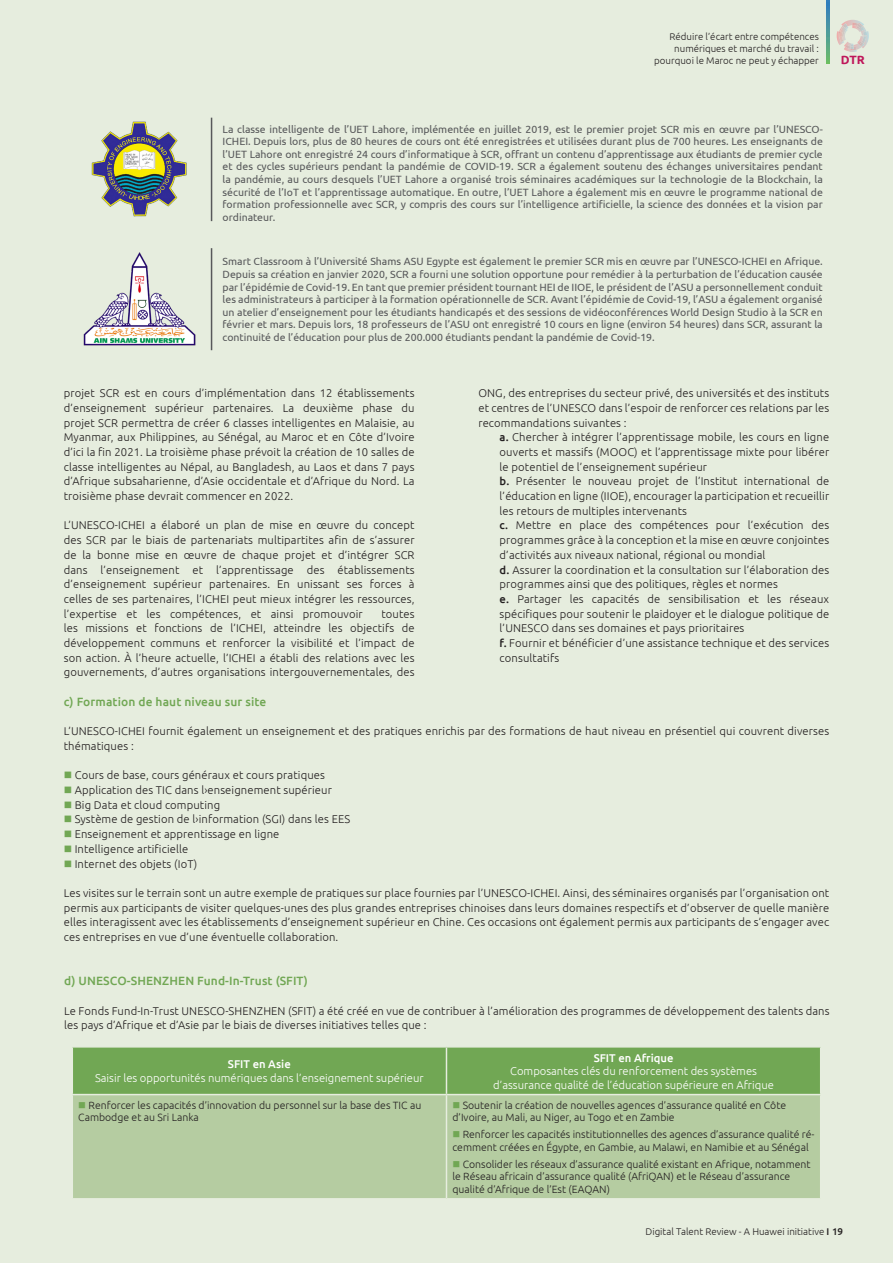
<style>
.page{position:relative;width:893px;height:1263px;background:#e6edde}
.page>*{position:absolute;margin:0;border:0;box-sizing:border-box;transform-origin:0 0}
.Body_copy_8_9_6{font:500 12px "Ubuntu";letter-spacing:.01em;color:#71a754}
.t1{font:700 12px "Ubuntu";color:#bf175a}
.Body_copy_8_9_6-2{font:300 11.25px/14.7px "Ubuntu";letter-spacing:.01em;color:#231f20;text-align:justify}
.t2{font:300 11.25px "Ubuntu";color:#fff}
.t3{font:500 11.25px "Ubuntu";color:#fff}
.Body_copy_8_9_6-3{font:10.5px/12.6px "Ubuntu";color:#57585a;text-align:justify}
.t4{font:300 10.5px/12.6px "Ubuntu";color:#231f20}
.t5{font:300 9.75px/11.7px "Ubuntu";color:#231f20;text-align:right}
.s1{font-weight:500}
.s2{color:#71a754}
</style>
<div class="page">
<svg style="left:837px;top:20px;width:32px;height:32px"></svg>
<svg style="left:826px;top:0;width:3px;height:64px"></svg>
<img style="left:91px;top:121px;width:96px;height:96px">
<hr style="left:211px;top:118px;width:1px;height:103px;background:#57585a">
<img style="left:83px;top:253px;width:113px;height:93px">
<hr style="left:211px;top:248px;width:1px;height:102px;background:#57585a">
<div style="left:73px;top:1047px;width:747px;height:47px;background:#71a754"></div>
<div style="left:73px;top:1095px;width:747px;height:103px;background:#b5cca1"></div>
<hr style="left:446px;top:1047px;width:1px;height:47px;background:#e6edde">
<hr style="left:446px;top:1095px;width:1px;height:103px;background:#e6edde">
<p class="t5" style="left:654px;top:31px;width:166px">Réduire l’écart entre compétences numériques et marché du travail : pourquoi le Maroc ne peut y échapper</p>
<p class="t1" style="left:841px;top:52px;width:25px">DTR</p>
<p class="Body_copy_8_9_6-3" style="left:223px;top:122px;width:602px">La classe intelligente de l’UET Lahore, implémentée en juillet 2019, est le premier projet SCR mis en œuvre par l’UNESCO-ICHEI. Depuis lors, plus de 80 heures de cours ont été enregistrées et utilisées durant plus de 700 heures. Les enseignants de l’UET Lahore ont enregistré 24 cours d’informatique à SCR, offrant un contenu d’apprentissage aux étudiants de premier cycle et des cycles supérieurs pendant la pandémie de COVID-19. SCR a également soutenu des échanges universitaires pendant la pandémie, au cours desquels l’UET Lahore a organisé trois séminaires académiques sur la technologie de la Blockchain, la sécurité de l’IoT et l’apprentissage automatique. En outre, l’UET Lahore a également mis en œuvre le programme national de formation professionnelle avec SCR, y compris des cours sur l’intelligence artificielle, la science des données et la vision par ordinateur.</p>
<p class="Body_copy_8_9_6-3" style="left:223px;top:255px;width:602px">Smart Classroom à l’Université Shams ASU Egypte est également le premier SCR mis en œuvre par l’UNESCO-ICHEI en Afrique.<br>Depuis sa création en janvier 2020, SCR a fourni une solution opportune pour remédier à la perturbation de l’éducation causée par l’épidémie de Covid-19. En tant que premier président tournant HEI de IIOE, le président de l’ASU a personnellement conduit les administrateurs à participer à la formation opérationnelle de SCR. Avant l’épidémie de Covid-19, l’ASU a également organisé un atelier d’enseignement pour les étudiants handicapés et des sessions de vidéoconférences World Design Studio à la SCR en février et mars. Depuis lors, 18 professeurs de l’ASU ont enregistré 10 cours en ligne (environ 54 heures) dans SCR, assurant la continuité de l’éducation pour plus de 200.000 étudiants pendant la pandémie de Covid-19.</p>
<p class="Body_copy_8_9_6-2" style="left:64px;top:385px;width:352px">projet SCR est en cours d’implémentation dans 12 établissements d’enseignement supérieur partenaires. La deuxième phase du projet SCR permettra de créer 6 classes intelligentes en Malaisie, au Myanmar, aux Philippines, au Sénégal, au Maroc et en Côte d’Ivoire d’ici la fin 2021. La troisième phase prévoit la création de 10 salles de classe intelligentes au Népal, au Bangladesh, au Laos et dans 7 pays d’Afrique subsaharienne, d’Asie occidentale et d’Afrique du Nord. La troisième phase devrait commencer en 2022.</p>
<p class="Body_copy_8_9_6-2" style="left:64px;top:518px;width:352px">L’UNESCO-ICHEI a élaboré un plan de mise en œuvre du concept des SCR par le biais de partenariats multipartites afin de s’assurer de la bonne mise en œuvre de chaque projet et d’intégrer SCR dans l’enseignement et l’apprentissage des établissements d’enseignement supérieur partenaires. En unissant ses forces à celles de ses partenaires, l’ICHEI peut mieux intégrer les ressources, l’expertise et les compétences, et ainsi promouvoir</p>
<p class="Body_copy_8_9_6-2" style="left:64px;top:606px;width:352px;text-indent:318px">toutes les missions et fonctions de l’ICHEI, atteindre les objectifs de développement communs et renforcer la visibilité et l’impact de son action. À l’heure actuelle, l’ICHEI a établi des relations avec les gouvernements, d’autres organisations intergouvernementales, des</p>
<p class="Body_copy_8_9_6-2" style="left:478px;top:385px;width:352px">ONG, des entreprises du secteur privé, des universités et des instituts et centres de l’UNESCO dans l’espoir de renforcer ces relations par les recommandations suivantes :</p>
<p class="Body_copy_8_9_6-2" style="left:500px;top:430px;width:331px"><span class="s1">a.</span> Chercher à intégrer l’apprentissage mobile, les cours en ligne ouverts et massifs (MOOC) et l’apprentissage mixte pour libérer le potentiel de l’enseignement supérieur</p>
<p class="Body_copy_8_9_6-2" style="left:500px;top:474px;width:331px"><span class="s1">b.</span> Présenter le nouveau projet de l’Institut international de l’éducation en ligne (IIOE), encourager la participation et recueillir les retours de multiples intervenants</p>
<p class="Body_copy_8_9_6-2" style="left:500px;top:518px;width:331px"><span class="s1">c.</span> Mettre en place des compétences pour l’exécution des programmes grâce à la conception et la mise en œuvre conjointes d’activités aux niveaux national, régional ou mondial</p>
<p class="Body_copy_8_9_6-2" style="left:500px;top:562px;width:331px"><span class="s1">d.</span> Assurer la coordination et la consultation sur l’élaboration des programmes ainsi que des politiques, règles et normes</p>
<p class="Body_copy_8_9_6-2" style="left:500px;top:591px;width:331px"><span class="s1">e.</span> Partager les capacités de sensibilisation et les réseaux spécifiques pour soutenir le plaidoyer et le dialogue politique de l’UNESCO dans ses domaines et pays prioritaires</p>
<p class="Body_copy_8_9_6-2" style="left:500px;top:635px;width:331px"><span class="s1">f.</span> Fournir et bénéficier d’une assistance technique et des services consultatifs</p>
<p class="Body_copy_8_9_6" style="left:64px;top:694px;width:204px">c) Formation de haut niveau sur site</p>
<p class="Body_copy_8_9_6-2" style="left:64px;top:724px;width:767px">L’UNESCO-ICHEI fournit également un enseignement et des pratiques enrichis par des formations de haut niveau en présentiel qui couvrent diverses thématiques :</p>
<p class="Body_copy_8_9_6-2" style="left:64px;top:768px;width:263px"><span class="s2">■</span> Cours de base, cours généraux et cours pratiques</p>
<p class="Body_copy_8_9_6-2" style="left:64px;top:782px;width:270px"><span class="s2">■</span> Application des TIC dans l›enseignement supérieur</p>
<p class="Body_copy_8_9_6-2" style="left:64px;top:797px;width:158px"><span class="s2">■</span> Big Data et cloud computing</p>
<p class="Body_copy_8_9_6-2" style="left:64px;top:812px;width:288px"><span class="s2">■</span> Système de gestion de l›information (SGI) dans les EES</p>
<p class="Body_copy_8_9_6-2" style="left:64px;top:826px;width:217px"><span class="s2">■</span> Enseignement et apprentissage en ligne</p>
<p class="Body_copy_8_9_6-2" style="left:64px;top:841px;width:126px"><span class="s2">■</span> Intelligence artificielle</p>
<p class="Body_copy_8_9_6-2" style="left:64px;top:856px;width:135px"><span class="s2">■</span> Internet des objets (IoT)</p>
<p class="Body_copy_8_9_6-2" style="left:64px;top:885px;width:767px">Les visites sur le terrain sont un autre exemple de pratiques sur place fournies par l’UNESCO-ICHEI. Ainsi, des séminaires organisés par l’organisation ont permis aux participants de visiter quelques-unes des plus grandes entreprises chinoises dans leurs domaines respectifs et d’observer de quelle manière elles interagissent avec les établissements d’enseignement supérieur en Chine. Ces occasions ont également permis aux participants de s’engager avec ces entreprises en vue d’une éventuelle collaboration.</p>
<p class="Body_copy_8_9_6" style="left:64px;top:973px;width:245px">d) UNESCO-SHENZHEN Fund-In-Trust (SFIT)</p>
<p class="Body_copy_8_9_6-2" style="left:64px;top:1003px;width:767px">Le Fonds Fund-In-Trust UNESCO-SHENZHEN (SFIT) a été créé en vue de contribuer à l’amélioration des programmes de développement des talents dans les pays d’Afrique et d’Asie par le biais de diverses initiatives telles que :</p>
<p class="t3" style="left:228px;top:1057px;width:64px">SFIT en Asie</p>
<p class="t2" style="left:95px;top:1071px;width:330px">Saisir les opportunités numériques dans l’enseignement supérieur</p>
<p class="t3" style="left:594px;top:1050px;width:81px">SFIT en Afrique</p>
<p class="t2" style="left:510px;top:1064px;width:248px">Composantes clés du renforcement des systèmes</p>
<p class="t2" style="left:493px;top:1078px;width:282px">d’assurance qualité de l’éducation supérieure en Afrique</p>
<p class="t4" style="left:78px;top:1098px;width:345px"><span class="s2">■</span> Renforcer les capacités d’innovation du personnel sur la base des TIC au<br>Cambodge et au Sri Lanka</p>
<p class="t4" style="left:452px;top:1098px;width:335px"><span class="s2">■</span> Soutenir la création de nouvelles agences d’assurance qualité en Côte d’Ivoire, au Mali, au Niger, au Togo et en Zambie</p>
<p class="t4" style="left:452px;top:1128px;width:364px"><span class="s2">■</span> Renforcer les capacités institutionnelles des agences d’assurance qualité ré&shy;cemment créées en Égypte, en Gambie, au Malawi, en Namibie et au Sénégal</p>
<p class="t4" style="left:452px;top:1157px;width:360px"><span class="s2">■</span> Consolider les réseaux d’assurance qualité existant en Afrique, notamment le Réseau africain d’assurance qualité (AfriQAN) et le Réseau d’assurance qualité d’Afrique de l’Est (EAQAN)</p>
<p class="t5" style="left:645px;top:1225px;width:199px">Digital Talent Review - A Huawei initiative <span class="s1">I 19</span></p>
</div>
